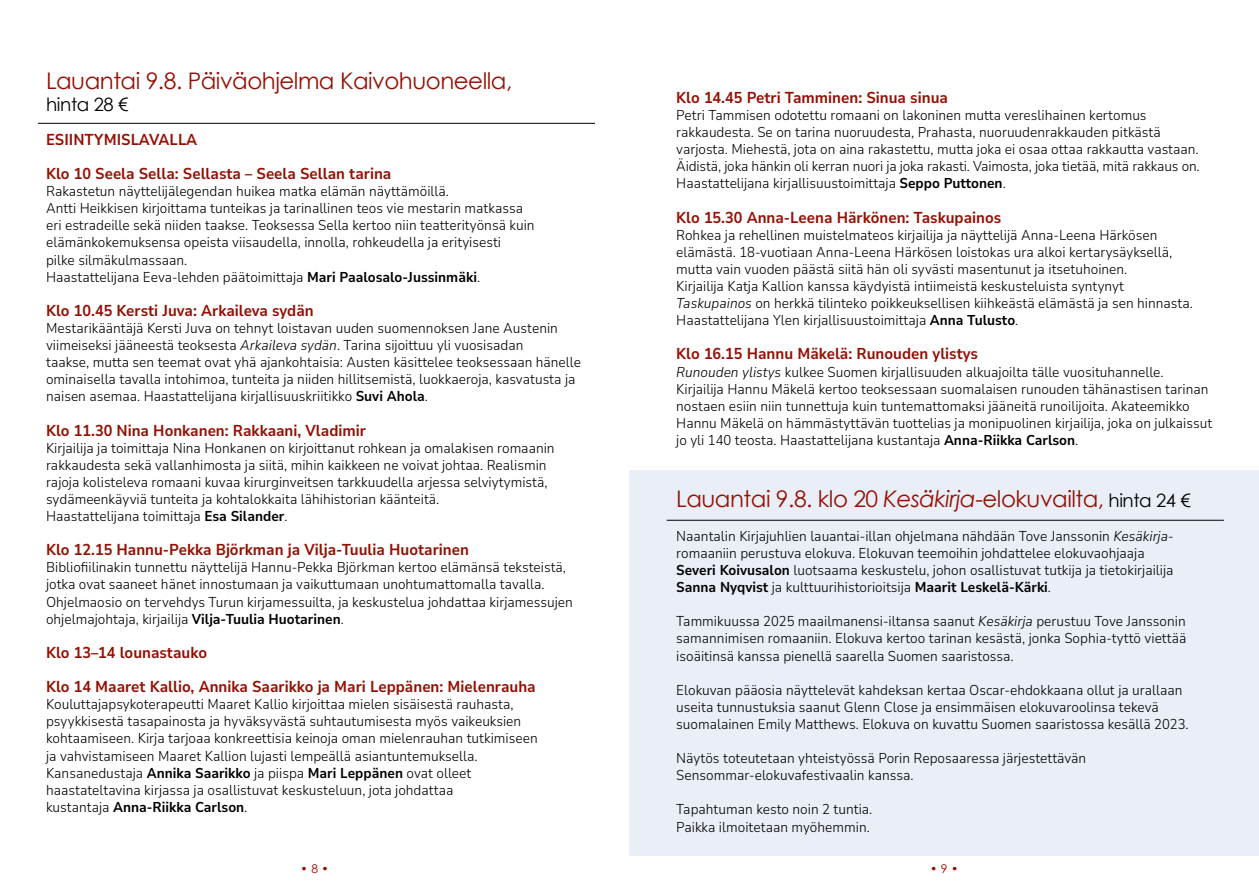
<style>
.page{position:relative;width:1259px;height:893px;background:#fff}
.page>*{position:absolute;margin:0;border:0;box-sizing:border-box;transform-origin:0 0}
.t1{font:22.8px "Century Gothic";letter-spacing:-.02em;color:#931004}
.t2{font:18.3px "Century Gothic";letter-spacing:-.02em;color:#000}
.t3{font:700 semi-condensed 15.75px/34.2px "Nunito Sans 10 pt";color:#931004}
.t4{font:300 semi-condensed 14.25px/17.1px "Nunito Sans 10 pt";color:#000}
.t5{font:12px "Century Gothic";color:#931004}
.s1{font-weight:700}
.s2{font-style:italic}
.s3{font-size:18.3px;color:#000}
</style>
<div class="page">
<div style="left:629px;top:471px;width:630px;height:385px;background:#eaeef7"></div>
<hr style="left:38px;top:123px;width:557px;height:1px;background:#000">
<hr style="left:666px;top:520px;width:558px;height:1px;background:#000">
<h1 class="t1" style="left:46px;top:66px;width:468px">Lauantai 9.8. Päiväohjelma Kaivohuoneella,</h1>
<p class="t2" style="left:46px;top:93px;width:84px">hinta 28 €</p>
<p class="t3" style="left:46px;top:122px;width:347px">ESIINTYMISLAVALLA<br>Klo 10 Seela Sella: Sellasta – Seela Sellan tarina</p>
<p class="t4" style="left:46px;top:182px;width:490px">Rakastetun näyttelijälegendan huikea matka elämän näyttämöillä.<br>Antti Heikkisen kirjoittama tunteikas ja tarinallinen teos vie mestarin matkassa eri estradeille sekä niiden taakse. Teoksessa Sella kertoo niin teatterityönsä kuin elämänkokemuksensa opeista viisaudella, innolla, rohkeudella ja erityisesti<br>pilke silmäkulmassaan.<br>Haastattelijana Eeva-lehden päätoimittaja <span class="s1">Mari Paalosalo-Jussinmäki</span>.</p>
<p class="t3" style="left:46px;top:293px;width:269px">Klo 10.45 Kersti Juva: Arkaileva sydän</p>
<p class="t4" style="left:46px;top:319px;width:536px">Mestarikääntäjä Kersti Juva on tehnyt loistavan uuden suomennoksen Jane Austenin viimeiseksi jääneestä teoksesta <span class="s2">Arkaileva sydän</span>. Tarina sijoittuu yli vuosisadan<br>taakse, mutta sen teemat ovat yhä ajankohtaisia: Austen käsittelee teoksessaan hänelle ominaisella tavalla intohimoa, tunteita ja niiden hillitsemistä, luokkaeroja, kasvatusta ja naisen asemaa. Haastattelijana kirjallisuuskriitikko <span class="s1">Suvi Ahola</span>.</p>
<p class="t3" style="left:46px;top:412px;width:321px">Klo 11.30 Nina Honkanen: Rakkaani, Vladimir</p>
<p class="t4" style="left:46px;top:439px;width:510px">Kirjailija ja toimittaja Nina Honkanen on kirjoittanut rohkean ja omalakisen romaanin rakkaudesta sekä vallanhimosta ja siitä, mihin kaikkeen ne voivat johtaa. Realismin rajoja kolisteleva romaani kuvaa kirurginveitsen tarkkuudella arjessa selviytymistä, sydämeenkäyviä tunteita ja kohtalokkaita lähihistorian käänteitä.<br>Haastattelijana toimittaja <span class="s1">Esa Silander</span>.</p>
<p class="t3" style="left:46px;top:532px;width:424px">Klo 12.15 Hannu-Pekka Björkman ja Vilja-Tuulia Huotarinen</p>
<p class="t4" style="left:46px;top:558px;width:528px">Bibliofiilinakin tunnettu näyttelijä Hannu-Pekka Björkman kertoo elämänsä teksteistä, jotka ovat saaneet hänet innostumaan ja vaikuttumaan unohtumattomalla tavalla.<br>Ohjelmaosio on tervehdys Turun kirjamessuilta, ja keskustelua johdattaa kirjamessujen ohjelmajohtaja, kirjailija <span class="s1">Vilja-Tuulia Huotarinen</span>.</p>
<p class="t3" style="left:46px;top:635px;width:491px">Klo 13–14 lounastauko<br>Klo 14 Maaret Kallio, Annika Saarikko ja Mari Leppänen: Mielenrauha</p>
<p class="t4" style="left:46px;top:695px;width:493px">Kouluttajapsykoterapeutti Maaret Kallio kirjoittaa mielen sisäisestä rauhasta, psyykkisestä tasapainosta ja hyväksyvästä suhtautumisesta myös vaikeuksien kohtaamiseen. Kirja tarjoaa konkreettisia keinoja oman mielenrauhan tutkimiseen ja vahvistamiseen Maaret Kallion lujasti lempeällä asiantuntemuksella.<br>Kansanedustaja <span class="s1">Annika Saarikko</span> ja piispa <span class="s1">Mari Leppänen</span> ovat olleet haastateltavina kirjassa ja osallistuvat keskusteluun, jota johdattaa<br>kustantaja <span class="s1">Anna-Riikka Carlson</span>.</p>
<p class="t3" style="left:676px;top:80px;width:273px">Klo 14.45 Petri Tamminen: Sinua sinua</p>
<p class="t4" style="left:676px;top:106px;width:525px">Petri Tammisen odotettu romaani on lakoninen mutta vereslihainen kertomus rakkaudesta. Se on tarina nuoruudesta, Prahasta, nuoruudenrakkauden pitkästä varjosta. Miehestä, jota on aina rakastettu, mutta joka ei osaa ottaa rakkautta vastaan.<br>Äidistä, joka hänkin oli kerran nuori ja joka rakasti. Vaimosta, joka tietää, mitä rakkaus on.<br>Haastattelijana kirjallisuustoimittaja <span class="s1">Seppo Puttonen</span>.</p>
<p class="t3" style="left:676px;top:199px;width:327px">Klo 15.30 Anna-Leena Härkönen: Taskupainos</p>
<p class="t4" style="left:676px;top:226px;width:518px">Rohkea ja rehellinen muistelmateos kirjailija ja näyttelijä Anna-Leena Härkösen elämästä. 18-vuotiaan Anna-Leena Härkösen loistokas ura alkoi kertarysäyksellä, mutta vain vuoden päästä siitä hän oli syvästi masentunut ja itsetuhoinen.<br>Kirjailija Katja Kallion kanssa käydyistä intiimeistä keskusteluista syntynyt <span class="s2">Taskupainos</span> on herkkä tilinteko poikkeuksellisen kiihkeästä elämästä ja sen hinnasta.<br>Haastattelijana Ylen kirjallisuustoimittaja <span class="s1">Anna Tulusto</span>.</p>
<p class="t3" style="left:676px;top:336px;width:303px">Klo 16.15 Hannu Mäkelä: Runouden ylistys</p>
<p class="t4" style="left:676px;top:362px;width:537px"><span class="s2">Runouden ylistys</span> kulkee Suomen kirjallisuuden alkuajoilta tälle vuosituhannelle.<br>Kirjailija Hannu Mäkelä kertoo teoksessaan suomalaisen runouden tähänastisen tarinan nostaen esiin niin tunnettuja kuin tuntemattomaksi jääneitä runoilijoita. Akateemikko Hannu Mäkelä on hämmästyttävän tuottelias ja monipuolinen kirjailija, joka on julkaissut jo yli 140 teosta. Haastattelijana kustantaja <span class="s1">Anna-Riikka Carlson</span>.</p>
<h1 class="t1" style="left:676px;top:484px;width:516px">Lauantai 9.8. klo 20 <span class="s2">Kesäkirja</span>-elokuvailta, <span class="s3">hinta 24 €</span></h1>
<p class="t4" style="left:676px;top:527px;width:499px">Naantalin Kirjajuhlien lauantai-illan ohjelmana nähdään Tove Janssonin <span class="s2">Kesäkirja&shy;</span>romaaniin perustuva elokuva. Elokuvan teemoihin johdattelee elokuvaohjaaja <span class="s1">Severi Koivusalon</span> luotsaama keskustelu, johon osallistuvat tutkija ja tietokirjailija <span class="s1">Sanna Nyqvist</span> ja kulttuurihistorioitsija <span class="s1">Maarit Leskelä-Kärki</span>.</p>
<p class="t4" style="left:676px;top:612px;width:511px;text-align:justify">Tammikuussa 2025 maailmanensi-iltansa saanut <span class="s2">Kesäkirja</span> perustuu Tove Janssonin samannimisen romaaniin. Elokuva kertoo tarinan kesästä, jonka Sophia-tyttö viettää isoäitinsä kanssa pienellä saarella Suomen saaristossa.</p>
<p class="t4" style="left:676px;top:681px;width:514px">Elokuvan pääosia näyttelevät kahdeksan kertaa Oscar-ehdokkaana ollut ja urallaan useita tunnustuksia saanut Glenn Close ja ensimmäisen elokuvaroolinsa tekevä suomalainen Emily Matthews. Elokuva on kuvattu Suomen saaristossa kesällä 2023.</p>
<p class="t4" style="left:676px;top:749px;width:411px">Näytös toteutetaan yhteistyössä Porin Reposaaressa järjestettävän<br>Sensommar-elokuvafestivaalin kanssa.</p>
<p class="t4" style="left:676px;top:800px;width:198px">Tapahtuman kesto noin 2 tuntia.<br>Paikka ilmoitetaan myöhemmin.</p>
<p class="t5" style="left:301px;top:861px;width:30px">• 8 •</p>
<p class="t5" style="left:930px;top:861px;width:30px">• 9 •</p>
</div>
